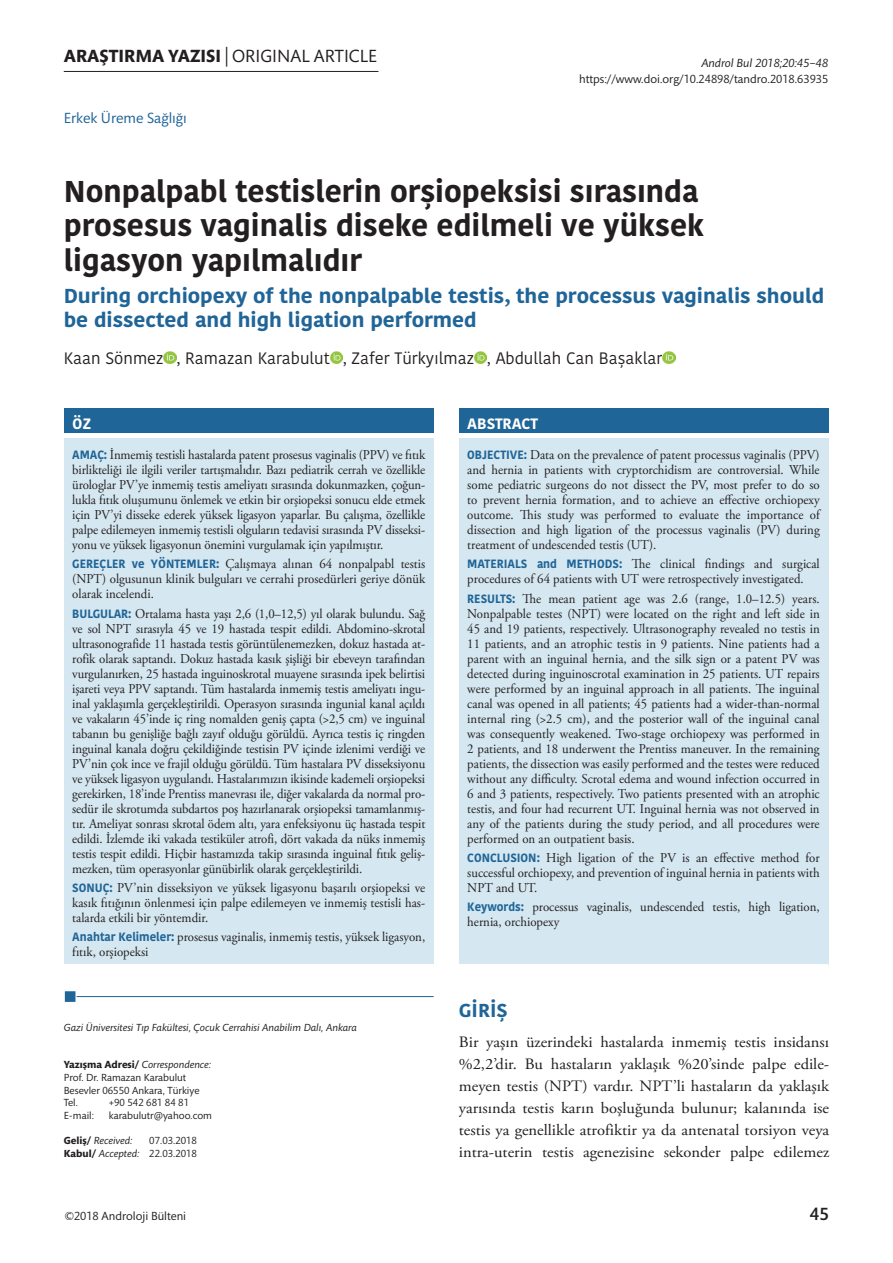
<style>
.page{position:relative;width:893px;height:1263px;background:#fff}
.page>*{position:absolute;margin:0;border:0;box-sizing:border-box;transform-origin:0 0}
.t1{font:700 30px/34.5px "Kohinoor Devanagari";color:#231f20}
.t2{font:700 20.1px/24px "Kohinoor Devanagari";color:#206598;scale:1.04 1}
.t3{font:700 18.75px "Kohinoor Devanagari";color:#206598;scale:1.04 1}
.t4{font:18px "Mundo Sans Std";color:#231f20}
.t5{font:500 18px "Mundo Sans Std";color:#231f20}
.t6{font:16.5px "Kohinoor Devanagari";color:#231f20}
.t7{font:15.9px/21.9px "Adobe Garamond Pro";color:#231f20;text-align:justify;scale:1.04 1}
.t8{font:15px "Mundo Sans Std";color:#206598}
.t9{font:700 15px "Kohinoor Devanagari";color:#fff}
.t10{font:13.5px/15px "Adobe Garamond Pro";color:#231f20;text-align:justify;scale:.95 1}
.t11{font:12px "Mundo Sans Std";color:#231f20}
.t12{font:italic 12px "Mundo Sans Std";color:#231f20}
.t13{font:10.5px/12.6px "Mundo Sans Std";color:#231f20}
.t14{font:italic 10.5px "Mundo Sans Std";color:#231f20}
.s1{font-weight:700}
.s2{font-family:"Kohinoor Devanagari";font-weight:700;font-size:12px;color:#206598}
.s3{font-style:italic}
.s4{font-weight:700;font-style:normal}
</style>
<div class="page">
<svg style="left:164px;top:351px;width:12px;height:13px"></svg>
<svg style="left:330px;top:351px;width:13px;height:13px"></svg>
<svg style="left:474px;top:351px;width:13px;height:13px"></svg>
<svg style="left:662px;top:351px;width:13px;height:13px"></svg>
<div style="left:459px;top:408px;width:369px;height:26px;background:#206598"></div>
<div style="left:459px;top:438px;width:369px;height:527px;background:#d5e7f0"></div>
<hr style="left:459px;top:964px;width:369px;height:1px;background:#fff">
<div style="left:64px;top:408px;width:370px;height:26px;background:#206598"></div>
<div style="left:64px;top:438px;width:370px;height:527px;background:#d5e7f0"></div>
<hr style="left:64px;top:964px;width:370px;height:1px;background:#fff">
<hr style="left:64px;top:71px;width:314px;height:1px;background:#231f20">
<div style="left:65px;top:991px;width:10px;height:11px;background:#206598;border:2px solid #206598"></div>
<hr style="left:77px;top:996px;width:357px;height:1px;background:#206598">
<h3 class="t4" style="left:64px;top:46px;width:315px"><span class="s1">ARAŞTIRMA YAZISI</span> | ORIGINAL ARTICLE</h3>
<p class="t8" style="left:64px;top:110px;width:125px">Erkek Üreme Sağlığı</p>
<p class="t12" style="left:701px;top:56px;width:128px">Androl Bul 2018;20:45−48</p>
<p class="t11" style="left:579px;top:73px;width:250px">https://www.doi.org/10.24898/tandro.2018.63935</p>
<h1 class="t1" style="left:64px;top:173px;width:642px">Nonpalpabl testislerin orşiopeksisi sırasında prosesus vaginalis diseke edilmeli ve yüksek ligasyon yapılmalıdır</h1>
<h2 class="t2" style="left:64px;top:284px;width:733px">During orchiopexy of the nonpalpable testis, the processus vaginalis should be dissected and high ligation performed</h2>
<p class="t6" style="left:64px;top:349px;width:600px">Kaan Sönmez , Ramazan Karabulut , Zafer Türkyılmaz , Abdullah Can Başaklar</p>
<p class="t9" style="left:72px;top:410px;width:20px">ÖZ</p>
<p class="t10" style="left:72px;top:448px;width:373px"><span class="s2">AMAÇ:</span> İnmemiş testisli hastalarda patent prosesus vaginalis (PPV) ve fıtık birlikteliği ile ilgili veriler tartışmalıdır. Bazı pediatrik cerrah ve özellikle ürologlar PV’ye inmemiş testis ameliyatı sırasında dokunmazken, çoğun&shy;lukla fıtık oluşumunu önlemek ve etkin bir orşiopeksi sonucu elde etmek için PV’yi disseke ederek yüksek ligasyon yaparlar. Bu çalışma, özellikle palpe edilemeyen inmemiş testisli olguların tedavisi sırasında PV disseksi&shy;yonu ve yüksek ligasyonun önemini vurgulamak için yapılmıştır.</p>
<p class="t10" style="left:72px;top:557px;width:373px"><span class="s2">GEREÇLER ve YÖNTEMLER:</span> Çalışmaya alınan 64 nonpalpabl testis (NPT) olgusunun klinik bulguları ve cerrahi prosedürleri geriye dönük olarak incelendi.</p>
<p class="t10" style="left:72px;top:606px;width:373px"><span class="s2">BULGULAR:</span> Ortalama hasta yaşı 2,6 (1,0–12,5) yıl olarak bulundu. Sağ ve sol NPT sırasıyla 45 ve 19 hastada tespit edildi. Abdomino-skrotal ultrasonografide 11 hastada testis görüntülenemezken, dokuz hastada at&shy;rofik olarak saptandı. Dokuz hastada kasık şişliği bir ebeveyn tarafından vurgulanırken, 25 hastada inguinoskrotal muayene sırasında ipek belirtisi işareti veya PPV saptandı. Tüm hastalarda inmemiş testis ameliyatı ingu&shy;inal yaklaşımla gerçekleştirildi. Operasyon sırasında ingunial kanal açıldı ve vakaların 45’inde iç ring nomalden geniş çapta (&gt;2,5 cm) ve inguinal tabanın bu genişliğe bağlı zayıf olduğu görüldü. Ayrıca testis iç ringden inguinal kanala doğru çekildiğinde testisin PV içinde izlenimi verdiği ve PV’nin çok ince ve frajil olduğu görüldü. Tüm hastalara PV disseksiyonu ve yüksek ligasyon uygulandı. Hastalarımızın ikisinde kademeli orşiopeksi gerekirken, 18’inde Prentiss manevrası ile, diğer vakalarda da normal pro&shy;sedür ile skrotumda subdartos poş hazırlanarak orşiopeksi tamamlanmış&shy;tır. Ameliyat sonrası skrotal ödem altı, yara enfeksiyonu üç hastada tespit edildi. İzlemde iki vakada testiküler atrofi, dört vakada da nüks inmemiş testis tespit edildi. Hiçbir hastamızda takip sırasında inguinal fıtık geliş&shy;mezken, tüm operasyonlar günübirlik olarak gerçekleştirildi.</p>
<p class="t10" style="left:72px;top:881px;width:373px"><span class="s2">SONUÇ:</span> PV’nin disseksiyon ve yüksek ligasyonu başarılı orşiopeksi ve kasık fıtığının önlenmesi için palpe edilemeyen ve inmemiş testisli has&shy;talarda etkili bir yöntemdir.</p>
<p class="t10" style="left:72px;top:930px;width:373px"><span class="s2">Anahtar Kelimeler:</span> prosesus vaginalis, inmemiş testis, yüksek ligasyon, fıtık, orşiopeksi</p>
<p class="t14" style="left:64px;top:1021px;width:295px">Gazi Üniversitesi Tıp Fakültesi, Çocuk Cerrahisi Anabilim Dalı, Ankara</p>
<p class="t13" style="left:64px;top:1059px;width:149px"><span class="s1">Yazışma Adresi/</span> <span class="s3">Correspondence:<br></span>Prof. Dr. Ramazan Karabulut<br>Besevler 06550 Ankara, Türkiye<br>Tel.</p>
<p class="t13" style="left:109px;top:1097px;width:82px">+90 542 681 84 81</p>
<p class="t13" style="left:64px;top:1109px;width:32px">E-mail:</p>
<p class="t13" style="left:109px;top:1109px;width:105px">karabulutr@yahoo.com</p>
<p class="t14" style="left:64px;top:1135px;width:70px"><span class="s4">Geliş/</span> Received:</p>
<p class="t13" style="left:64px;top:1134px;width:135px;text-align:right">07.03.2018<br><span class="s1">Kabul/</span> <span class="s3">Accepted:</span> 22.03.2018</p>
<p class="t9" style="left:467px;top:410px;width:72px">ABSTRACT</p>
<p class="t10" style="left:467px;top:448px;width:372px"><span class="s2">OBJECTIVE:</span> Data on the prevalence of patent processus vaginalis (PPV) and hernia in patients with cryptorchidism are controversial. While some pediatric surgeons do not dissect the PV, most prefer to do so to prevent hernia formation, and to achieve an effective orchiopexy outcome. This study was performed to evaluate the importance of dissection and high ligation of the processus vaginalis (PV) during treatment of undescended testis (UT).</p>
<p class="t10" style="left:467px;top:557px;width:372px"><span class="s2">MATERIALS and METHODS:</span> The clinical findings and surgical procedures of 64 patients with UT were retrospectively investigated.</p>
<p class="t10" style="left:467px;top:591px;width:372px"><span class="s2">RESULTS:</span> The mean patient age was 2.6 (range, 1.0–12.5) years.<br>Nonpalpable testes (NPT) were located on the right and left side in 45 and 19 patients, respectively. Ultrasonography revealed no testis in 11 patients, and an atrophic testis in 9 patients. Nine patients had a parent with an inguinal hernia, and the silk sign or a patent PV was detected during inguinoscrotal examination in 25 patients. UT repairs were performed by an inguinal approach in all patients. The inguinal canal was opened in all patients; 45 patients had a wider-than-normal internal ring (&gt;2.5 cm), and the posterior wall of the inguinal canal was consequently weakened. Two-stage orchiopexy was performed in 2 patients, and 18 underwent the Prentiss maneuver. In the remaining patients, the dissection was easily performed and the testes were reduced without any difficulty. Scrotal edema and wound infection occurred in 6 and 3 patients, respectively. Two patients presented with an atrophic testis, and four had recurrent UT. Inguinal hernia was not observed in any of the patients during the study period, and all procedures were performed on an outpatient basis.</p>
<p class="t10" style="left:467px;top:851px;width:372px"><span class="s2">CONCLUSION:</span> High ligation of the PV is an effective method for successful orchiopexy, and prevention of inguinal hernia in patients with NPT and UT.</p>
<p class="t10" style="left:467px;top:900px;width:372px"><span class="s2">Keywords:</span> processus vaginalis, undescended testis, high ligation, hernia, orchiopexy</p>
<h3 class="t3" style="left:459px;top:994px;width:48px">GİRİŞ</h3>
<p class="t7" style="left:459px;top:1032px;width:358px">Bir yaşın üzerindeki hastalarda inmemiş testis insidansı %2,2’dir. Bu hastaların yaklaşık %20’sinde palpe edile&shy;meyen testis (NPT) vardır. NPT’li hastaların da yaklaşık yarısında testis karın boşluğunda bulunur; kalanında ise testis ya genellikle atrofiktir ya da antenatal torsiyon veya intra-uterin testis agenezisine sekonder palpe edilemez</p>
<p class="t11" style="left:65px;top:1210px;width:123px">©2018 Androloji Bülteni</p>
<h3 class="t5" style="left:810px;top:1205px;width:21px">45</h3>
</div>
